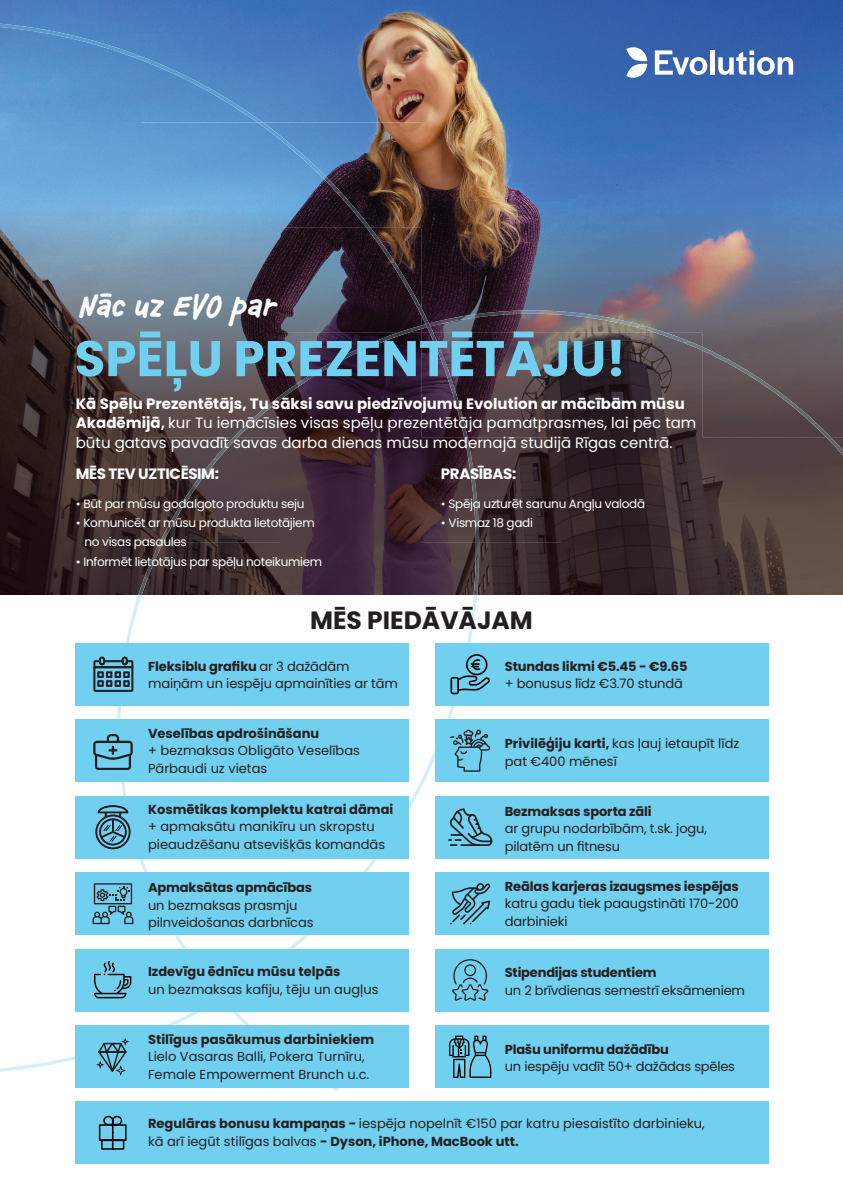
<style>
.page{position:relative;width:843px;height:1192px;background:#fff}
.page>*{position:absolute;margin:0;border:0;box-sizing:border-box;transform-origin:0 0}
.t1{font:700 50px "Poppins";color:#71cfef}
.t2{font:italic 700 33px "Chauncy Pro";color:#fff}
.t3{font:700 25px "Poppins";color:#231f20}
.t4{font:15px/19.3px "Poppins";color:#fff}
.t5{font:700 15px "Poppins";letter-spacing:-.025em;color:#fff}
.t6{font:13px/17.5px "Poppins";color:#231f20}
.t7{font:700 13px "Poppins";letter-spacing:-.01em;color:#231f20}
.t8{font:12px/19.3px "Poppins";letter-spacing:-.025em;color:#fff}
.s1{font-weight:700}
</style>
<div class="page">
<img style="left:0;top:0;width:842px;height:595px">
<img style="left:429px;top:310px;width:217px;height:16px">
<img style="left:632px;top:326px;width:60px;height:17px">
<img style="left:682px;top:342px;width:44px;height:17px">
<img style="left:719px;top:358px;width:35px;height:17px">
<img style="left:747px;top:375px;width:31px;height:16px">
<img style="left:772px;top:391px;width:26px;height:16px">
<img style="left:793px;top:407px;width:23px;height:16px">
<img style="left:811px;top:423px;width:21px;height:16px">
<img style="left:828px;top:439px;width:14px;height:16px">
<img style="left:359px;top:334px;width:34px;height:18px">
<img style="left:393px;top:324px;width:28px;height:14px">
<img style="left:325px;top:348px;width:34px;height:22px">
<img style="left:308px;top:366px;width:17px;height:14px">
<img style="left:285px;top:376px;width:23px;height:16px">
<img style="left:263px;top:392px;width:28px;height:17px">
<img style="left:245px;top:409px;width:24px;height:17px">
<img style="left:228px;top:425px;width:22px;height:18px">
<img style="left:213px;top:442px;width:20px;height:18px">
<img style="left:200px;top:459px;width:18px;height:18px">
<img style="left:177px;top:476px;width:27px;height:34px">
<img style="left:167px;top:510px;width:14px;height:17px">
<img style="left:155px;top:527px;width:16px;height:33px">
<img style="left:138px;top:552px;width:17px;height:43px">
<svg style="left:221px;top:1087px;width:119px;height:4px"></svg>
<img style="left:0;top:24px;width:92px;height:16px">
<img style="left:78px;top:40px;width:64px;height:17px">
<img style="left:132px;top:56px;width:48px;height:17px">
<img style="left:172px;top:73px;width:40px;height:17px">
<img style="left:205px;top:90px;width:34px;height:16px">
<img style="left:233px;top:106px;width:30px;height:17px">
<img style="left:257px;top:123px;width:29px;height:17px">
<img style="left:280px;top:140px;width:26px;height:18px">
<img style="left:301px;top:157px;width:23px;height:18px">
<img style="left:319px;top:175px;width:22px;height:18px">
<img style="left:336px;top:192px;width:20px;height:18px">
<img style="left:352px;top:210px;width:18px;height:18px">
<img style="left:366px;top:227px;width:29px;height:36px">
<img style="left:391px;top:262px;width:15px;height:18px">
<img style="left:402px;top:280px;width:23px;height:35px">
<img style="left:421px;top:315px;width:19px;height:35px">
<img style="left:437px;top:350px;width:13px;height:36px">
<img style="left:450px;top:375px;width:18px;height:81px">
<img style="left:467px;top:438px;width:14px;height:157px">
<svg style="left:0;top:595px;width:477px;height:476px"></svg>
<svg style="left:654px;top:50px;width:53px;height:25px"></svg>
<hr style="left:710px;top:50px;width:4px;height:25px;background:#fff">
<svg style="left:718px;top:50px;width:75px;height:25px"></svg>
<svg style="left:626px;top:46px;width:21px;height:35px"></svg>
<div style="left:75px;top:719px;width:333px;height:63px;background:#71cfef"></div>
<div style="left:75px;top:643px;width:333px;height:62px;background:#71cfef"></div>
<div style="left:75px;top:1101px;width:693px;height:62px;background:#71cfef"></div>
<div style="left:75px;top:796px;width:333px;height:62px;background:#71cfef"></div>
<div style="left:75px;top:872px;width:333px;height:63px;background:#71cfef"></div>
<div style="left:434px;top:719px;width:334px;height:63px;background:#71cfef"></div>
<div style="left:434px;top:643px;width:334px;height:62px;background:#71cfef"></div>
<div style="left:434px;top:796px;width:334px;height:62px;background:#71cfef"></div>
<div style="left:434px;top:872px;width:334px;height:63px;background:#71cfef"></div>
<svg style="left:93px;top:734px;width:40px;height:36px"></svg>
<svg style="left:450px;top:883px;width:40px;height:41px"></svg>
<svg style="left:450px;top:729px;width:40px;height:42px"></svg>
<svg style="left:92px;top:883px;width:41px;height:41px"></svg>
<svg style="left:448px;top:808px;width:45px;height:38px"></svg>
<div style="left:75px;top:949px;width:333px;height:62px;background:#71cfef"></div>
<div style="left:434px;top:949px;width:334px;height:62px;background:#71cfef"></div>
<svg style="left:452px;top:959px;width:37px;height:42px"></svg>
<svg style="left:94px;top:961px;width:37px;height:37px"></svg>
<div style="left:75px;top:1025px;width:333px;height:62px;background:#71cfef"></div>
<div style="left:434px;top:1025px;width:334px;height:62px;background:#71cfef"></div>
<svg style="left:95px;top:805px;width:36px;height:44px"></svg>
<svg style="left:98px;top:1115px;width:29px;height:35px"></svg>
<svg style="left:93px;top:656px;width:40px;height:36px"></svg>
<svg style="left:450px;top:654px;width:40px;height:40px"></svg>
<svg style="left:96px;top:1038px;width:33px;height:38px"></svg>
<svg style="left:449px;top:1035px;width:42px;height:43px"></svg>
<h2 class="t2" style="left:79px;top:285px;width:199px">Nāc uz EVO par</h2>
<h1 class="t1" style="left:74px;top:330px;width:552px">SPĒĻU PREZENTĒTĀJU!</h1>
<p class="t4" style="left:76px;top:394px;width:622px"><span class="s1">Kā Spēļu Prezentētājs, Tu sāksi savu piedzīvojumu Evolution ar mācībām mūsu<br>Akadēmijā,</span> kur Tu iemācīsies visas spēļu prezentētāja pamatprasmes, lai pēc tam būtu gatavs pavadīt savas darba dienas mūsu modernajā studijā Rīgas centrā.</p>
<p class="t5" style="left:76px;top:465px;width:145px">MĒS TEV UZTICĒSIM:</p>
<p class="t8" style="left:76px;top:494px;width:230px">• Būt par mūsu godalgoto produktu seju</p>
<p class="t8" style="left:84px;top:513px;width:232px;text-indent:-9px">• Komunicēt ar mūsu produkta lietotājiem no visas pasaules</p>
<p class="t8" style="left:76px;top:552px;width:248px">• Informēt lietotājus par spēļu noteikumiem</p>
<p class="t5" style="left:441px;top:465px;width:77px">PRASĪBAS:</p>
<p class="t8" style="left:441px;top:494px;width:206px">• Spēja uzturēt sarunu Angļu valodā</p>
<p class="t8" style="left:441px;top:513px;width:94px">• Vismaz 18 gadi</p>
<h3 class="t3" style="left:310px;top:606px;width:224px">MĒS PIEDĀVĀJAM</h3>
<p class="t6" style="left:148px;top:657px;width:251px"><span class="s1">Fleksiblu grafiku</span> ar 3 dažādām maiņām un iespēju apmainīties ar tām</p>
<p class="t7" style="left:148px;top:726px;width:173px">Veselības apdrošināšanu</p>
<p class="t6" style="left:148px;top:742px;width:213px">+ bezmaksas Obligāto Veselības<br>Pārbaudi uz vietas</p>
<p class="t7" style="left:148px;top:801px;width:247px">Kosmētikas komplektu katrai dāmai</p>
<p class="t6" style="left:148px;top:818px;width:238px">+ apmaksātu manikīru un skropstu pieaudzēšanu atsevišķās komandās</p>
<p class="t7" style="left:148px;top:880px;width:165px">Apmaksātas apmācības</p>
<p class="t6" style="left:148px;top:896px;width:167px">un bezmaksas prasmju pilnveidošanas darbnīcas</p>
<p class="t7" style="left:148px;top:964px;width:194px">Izdevīgu ēdnīcu mūsu telpās</p>
<p class="t6" style="left:148px;top:980px;width:232px">un bezmaksas kafiju, tēju un augļus</p>
<p class="t7" style="left:148px;top:1031px;width:227px">Stilīgus pasākumus darbiniekiem</p>
<p class="t6" style="left:148px;top:1048px;width:223px">Lielo Vasaras Balli, Pokera Turnīru,<br>Female Empowerment Brunch u.c.</p>
<p class="t7" style="left:504px;top:659px;width:184px">Stundas likmi €5.45 - €9.65</p>
<p class="t6" style="left:504px;top:675px;width:180px">+ bonusus līdz €3.70 stundā</p>
<p class="t6" style="left:504px;top:735px;width:236px"><span class="s1">Privilēģiju karti,</span> kas ļauj ietaupīt līdz pat €400 mēnesī</p>
<p class="t7" style="left:504px;top:804px;width:148px">Bezmaksas sporta zāli</p>
<p class="t6" style="left:504px;top:820px;width:204px">ar grupu nodarbībām, t.sk. jogu, pilatēm un fitnesu</p>
<p class="t7" style="left:504px;top:878px;width:235px">Reālas karjeras izaugsmes iespējas</p>
<p class="t6" style="left:504px;top:895px;width:235px">katru gadu tiek paaugstināti 170-200 darbinieki</p>
<p class="t7" style="left:504px;top:965px;width:153px">Stipendijas studentiem</p>
<p class="t6" style="left:504px;top:981px;width:242px">un 2 brīvdienas semestrī eksāmeniem</p>
<p class="t7" style="left:504px;top:1042px;width:165px">Plašu uniformu dažādību</p>
<p class="t6" style="left:504px;top:1058px;width:232px">un iespēju vadīt 50+ dažādas spēles</p>
<p class="t6" style="left:148px;top:1114px;width:558px"><span class="s1">Regulāras bonusu kampaņas -</span> iespēja nopelnīt €150 par katru piesaistīto darbinieku, kā arī iegūt stilīgas balvas <span class="s1">- Dyson, iPhone, MacBook utt.</span></p>
</div>
